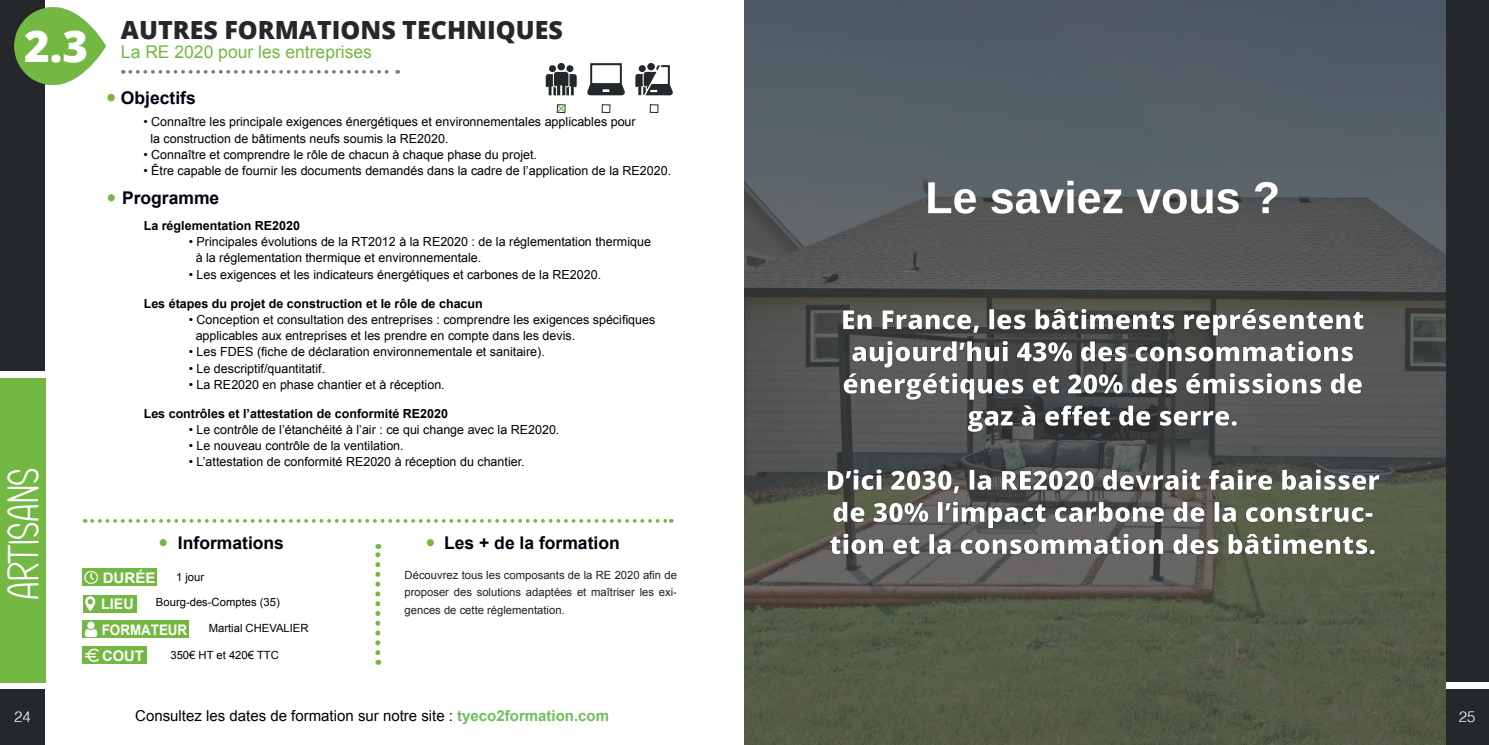
<style>
.page{position:relative;width:1489px;height:745px;background:#fff}
.page>*{position:absolute;margin:0;border:0;box-sizing:border-box;transform-origin:0 0}
.t1{font:43.75px "GOLDSTICK";letter-spacing:-.01em;color:#fff}
.t2{font:800 43.75px "Open Sans";color:#fff}
.t3{font:800 25px "Open Sans";color:#25282a}
.t4{font:700 17.5px "Arial";color:#00000e}
.t5{font:17.5px "Arial";color:#74b844}
.t6{font:15px "Arial";color:#000001}
.t7{font:300 15px "Helvetica";color:#fff}
.t8{font:700 14.62px/25.8px "Arial";color:#fff}
.t9{font:700 14.5px "Arial";color:#fff;scale:.92 1}
.t10{font:12.5px "Arial";color:#000001}
.t11{font:700 12.5px "Arial";color:#000001}
.t12{font:11.25px/17.5px "Arial";color:#231f20;text-align:justify}
.t13{font:11.25px "Arial";color:#000001}
.s1{font-weight:700;color:#6dbf5d}
</style>
<div class="page">
<div style="left:0;top:0;width:45px;height:744px;background:#25282a"></div>
<div style="left:0;top:682px;width:51px;height:6px;background:#fff"></div>
<div style="left:1444px;top:0;width:44px;height:744px;background:linear-gradient(to right,#26292b,#26292b)"></div>
<div style="left:1444px;top:681px;width:44px;height:7px;background:#fff"></div>
<div style="left:107px;top:94px;width:7px;height:7px;background:#a6a43a;border-radius:50%"></div>
<div style="left:601px;top:104px;width:9px;height:9px;border:1px solid #25282a"></div>
<div style="left:649px;top:104px;width:9px;height:9px;border:1px solid #25282a"></div>
<svg style="left:545px;top:72px;width:31px;height:23px"></svg>
<div style="left:557px;top:63px;width:8px;height:7px;background:#25282a;border-radius:50%"></div>
<div style="left:549px;top:65px;width:7px;height:7px;background:#25282a;border-radius:50%"></div>
<div style="left:566px;top:65px;width:7px;height:7px;background:#25282a;border-radius:50%"></div>
<svg style="left:587px;top:63px;width:38px;height:32px"></svg>
<svg style="left:635px;top:65px;width:38px;height:30px"></svg>
<svg style="left:130px;top:70px;width:268px;height:4px"></svg>
<div style="left:108px;top:94px;width:7px;height:7px;background:#74b844;border-radius:50%"></div>
<svg style="left:375px;top:544px;width:5px;height:108px"></svg>
<svg style="left:160px;top:538px;width:7px;height:8px"></svg>
<div style="left:427px;top:538px;width:7px;height:8px;background:#74b844;border-radius:50%"></div>
<div style="left:83px;top:620px;width:106px;height:18px;background:#74b844"></div>
<svg style="left:85px;top:621px;width:12px;height:15px"></svg>
<div style="left:83px;top:568px;width:74px;height:18px;background:#74b844"></div>
<svg style="left:84px;top:570px;width:14px;height:13px"></svg>
<div style="left:83px;top:594px;width:53px;height:18px;background:#74b844"></div>
<svg style="left:85px;top:596px;width:11px;height:14px"></svg>
<div style="left:83px;top:646px;width:64px;height:17px;background:#74b844"></div>
<svg style="left:85px;top:648px;width:14px;height:13px"></svg>
<svg style="left:92px;top:519px;width:580px;height:3px"></svg>
<img style="left:15px;top:8px;width:91px;height:76px">
<img style="left:744px;top:0;width:700px;height:744px">
<div style="left:0;top:371px;width:51px;height:7px;background:#fff"></div>
<div style="left:0;top:378px;width:46px;height:304px;background:#74b844"></div>
<div style="left:108px;top:194px;width:7px;height:7px;background:#74b844;border-radius:50%"></div>
<svg style="left:556px;top:104px;width:10px;height:9px"></svg>
<p class="t2" style="left:24px;top:13px;width:65px">2.3</p>
<p class="t1" style="left:3px;top:598px;width:132px;rotate:-90deg">Artisans</p>
<p class="t3" style="left:121px;top:11px;width:443px">AUTRES FORMATIONS TECHNIQUES</p>
<p class="t5" style="left:121px;top:40px;width:252px">La RE 2020 pour les entreprises</p>
<h3 class="t4" style="left:121px;top:86px;width:76px">Objectifs</h3>
<p class="t10" style="left:143px;top:114px;width:494px">• Connaître les principale exigences énergétiques et environnementales applicables pour</p>
<p class="t10" style="left:150px;top:130px;width:300px">la construction de bâtiments neufs soumis la RE2020.</p>
<p class="t10" style="left:143px;top:146px;width:395px">• Connaître et comprendre le rôle de chacun à chaque phase du projet.</p>
<p class="t10" style="left:143px;top:162px;width:529px">• Être capable de fournir les documents demandés dans la cadre de l’application de la RE2020.</p>
<h3 class="t4" style="left:122px;top:180px;width:99px">Programme</h3>
<p class="t4" style="left:122px;top:186px;width:99px">Programme</p>
<p class="t11" style="left:144px;top:217px;width:158px">La réglementation RE2020</p>
<p class="t10" style="left:189px;top:233px;width:464px">• Principales évolutions de la RT2012 à la RE2020 : de la réglementation thermique</p>
<p class="t10" style="left:196px;top:250px;width:287px">à la réglementation thermique et environnementale.</p>
<p class="t10" style="left:189px;top:266px;width:414px">• Les exigences et les indicateurs énergétiques et carbones de la RE2020.</p>
<p class="t11" style="left:144px;top:295px;width:340px">Les étapes du projet de construction et le rôle de chacun</p>
<p class="t10" style="left:189px;top:311px;width:468px">• Conception et consultation des entreprises : comprendre les exigences spécifiques</p>
<p class="t10" style="left:196px;top:327px;width:381px">applicables aux entreprises et les prendre en compte dans les devis.</p>
<p class="t10" style="left:189px;top:343px;width:357px">• Les FDES (fiche de déclaration environnementale et sanitaire).</p>
<p class="t10" style="left:189px;top:360px;width:138px">• Le descriptif/quantitatif.</p>
<p class="t10" style="left:189px;top:376px;width:257px">• La RE2020 en phase chantier et à réception.</p>
<p class="t11" style="left:144px;top:405px;width:306px">Les contrôles et l’attestation de conformité RE2020</p>
<p class="t10" style="left:189px;top:421px;width:372px">• Le contrôle de l’étanchéité à l’air : ce qui change avec la RE2020.</p>
<p class="t10" style="left:189px;top:437px;width:216px">• Le nouveau contrôle de la ventilation.</p>
<p class="t10" style="left:189px;top:453px;width:337px">• L’attestation de conformité RE2020 à réception du chantier.</p>
<p class="t4" style="left:178px;top:531px;width:107px">Informations</p>
<p class="t4" style="left:444px;top:531px;width:177px">Les + de la formation</p>
<p class="t12" style="left:404px;top:566px;width:274px">Découvrez tous les composants de la RE 2020 afin de proposer des solutions adaptées et maîtriser les exi&shy;gences de cette réglementation.</p>
<p class="t9" style="left:102px;top:619px;width:94px">FORMATEUR</p>
<p class="t8" style="left:101px;top:565px;width:56px">DURÉE<br>LIEU</p>
<p class="t13" style="left:176px;top:569px;width:30px">1 jour</p>
<p class="t13" style="left:156px;top:594px;width:125px">Bourg-des-Comptes (35)</p>
<p class="t13" style="left:209px;top:620px;width:101px">Martial CHEVALIER</p>
<p class="t8" style="left:102px;top:642px;width:43px">COUT</p>
<p class="t13" style="left:170px;top:647px;width:110px">350€ HT et 420€ TTC</p>
<p class="t6" style="left:135px;top:705px;width:475px">Consultez les dates de formation sur notre site : <span class="s1">tyeco2formation.com</span></p>
<p class="t7" style="left:14px;top:703px;width:18px">24</p>
<p class="t7" style="left:1458px;top:703px;width:18px">25</p>
</div>
